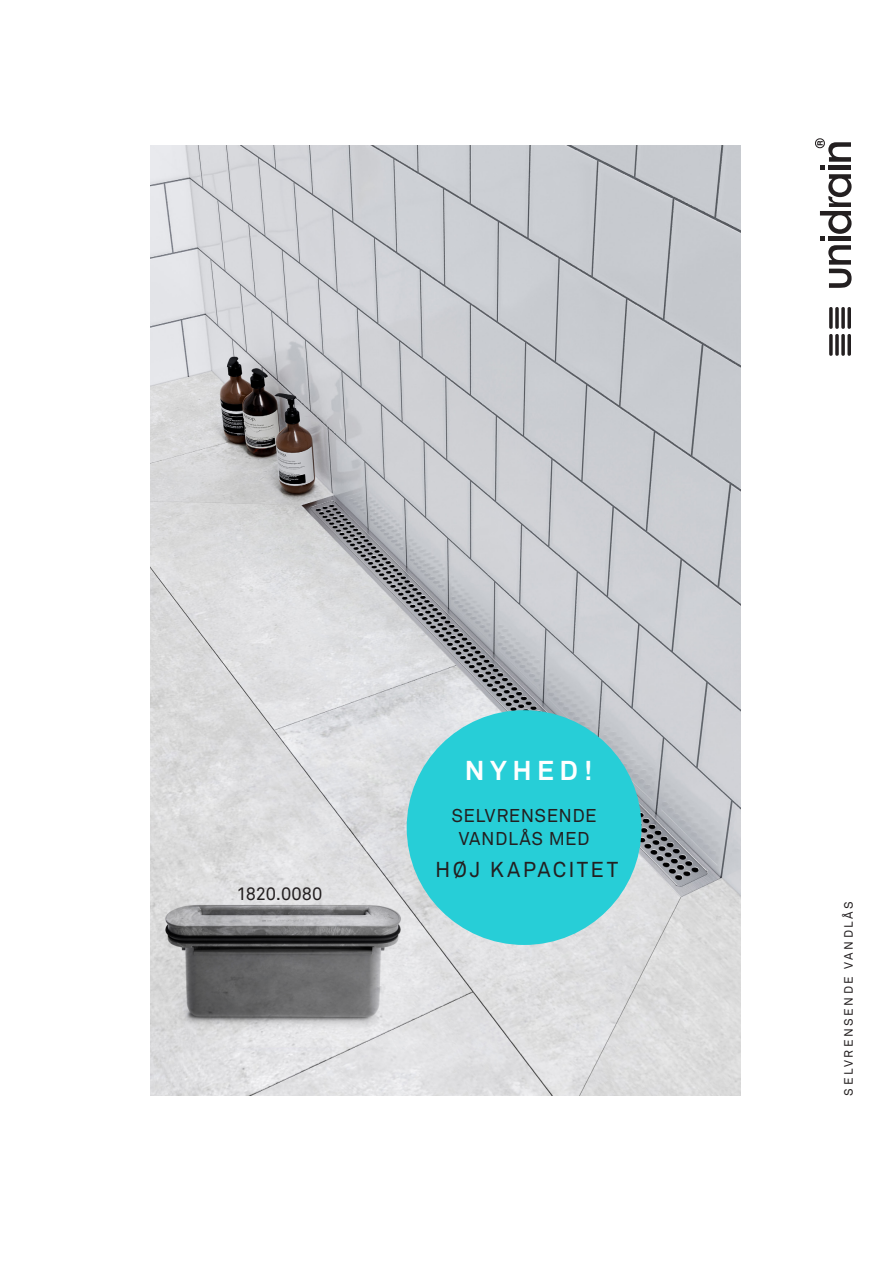
<style>
.page{position:relative;width:893px;height:1263px;background:#fff}
.page>*{position:absolute;margin:0;border:0;box-sizing:border-box;transform-origin:0 0}
.t1{font:700 27px "Akkurat Pro";letter-spacing:.2em;color:#fff}
.BU{font:21.3px "Akkurat Pro";letter-spacing:.105em;color:#231f20}
.BU-2{font:18.3px/23px "Akkurat Pro";letter-spacing:.02em;color:#231f20;text-align:center}
.BU-3{font:18px "Akkurat Pro";letter-spacing:-.005em;color:#231f20}
.t2{font:12px "Akkurat Pro";letter-spacing:.21em;color:#231f20}
</style>
<div class="page">
<img style="left:150px;top:145px;width:590px;height:950px">
<svg style="left:815px;top:138px;width:37px;height:150px"></svg>
<svg style="left:829px;top:307px;width:4px;height:22px"></svg>
<svg style="left:835px;top:307px;width:4px;height:22px"></svg>
<svg style="left:847px;top:307px;width:4px;height:22px"></svg>
<svg style="left:841px;top:307px;width:4px;height:22px"></svg>
<svg style="left:829px;top:334px;width:4px;height:22px"></svg>
<svg style="left:835px;top:334px;width:4px;height:22px"></svg>
<svg style="left:847px;top:334px;width:4px;height:22px"></svg>
<svg style="left:841px;top:334px;width:4px;height:22px"></svg>
<svg style="left:150px;top:866px;width:270px;height:200px;background:#dddddf"></svg>
<img style="left:154px;top:866px;width:256px;height:200px">
<div style="left:407px;top:710px;width:234px;height:235px;background:#27ced7;border-radius:50%"></div>
<p class="BU-3" style="left:236px;top:883px;width:87px">1820.0080</p>
<p class="t1" style="left:465px;top:754px;width:129px">NYHED!</p>
<p class="BU-2" style="left:451px;top:804px;width:147px">SELVRENSENDE<br>VANDLÅS MED</p>
<p class="BU" style="left:435px;top:857px;width:184px">HØJ KAPACITET</p>
<p class="t2" style="left:842px;top:1095px;width:196px;rotate:-90deg">SELVRENSENDE VANDLÅS</p>
</div>
